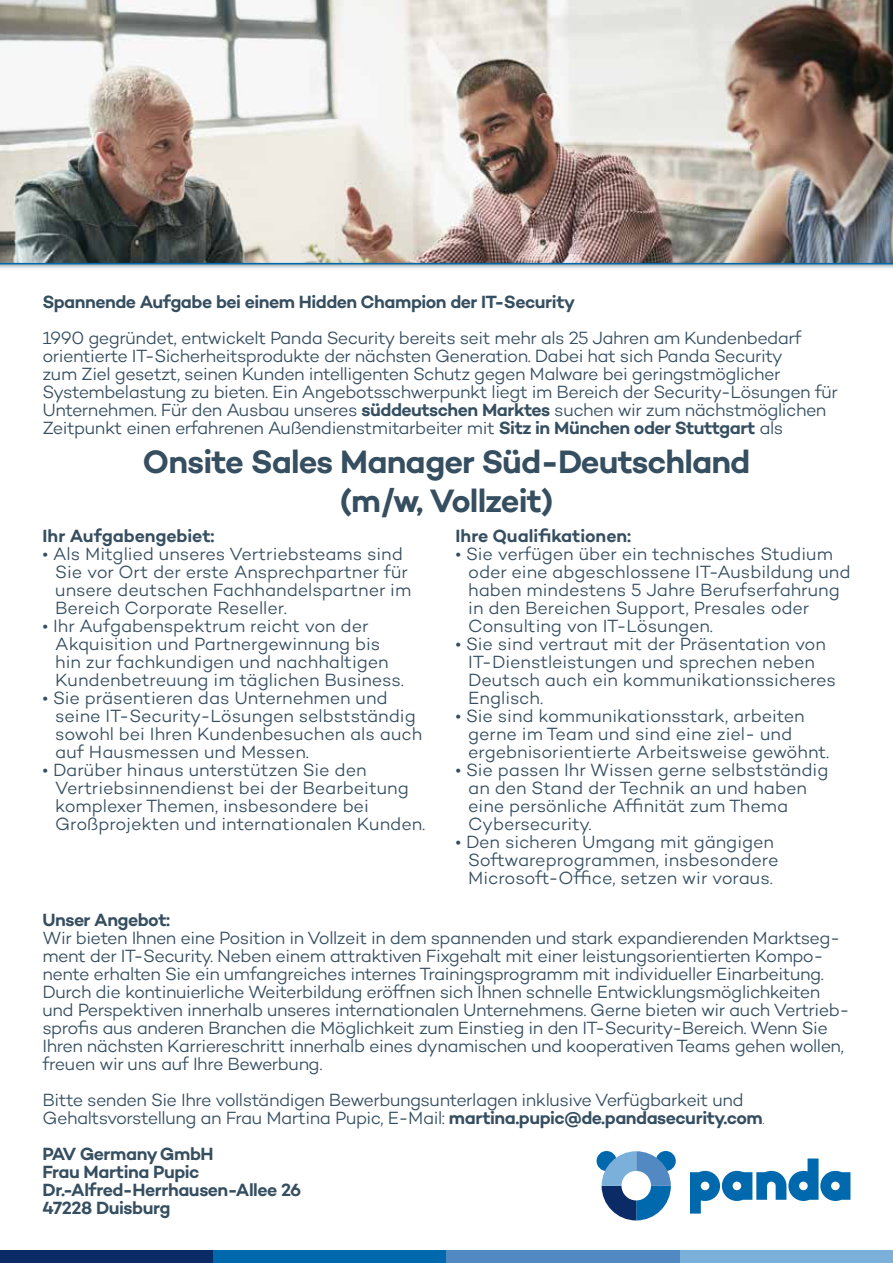
<style>
.page{position:relative;width:893px;height:1263px;background:#fff}
.page>*{position:absolute;margin:0;border:0;box-sizing:border-box;transform-origin:0 0}
.t1{font:600 33px/39px "Campton";letter-spacing:-.03em;color:#354e60;text-align:center}
.t2{font:300 18px/18px "Campton";letter-spacing:-.025em;color:#354e60}
.t3{font:300 18px/18px "Campton";letter-spacing:-.005em;color:#354e60}
.t4{font:600 18px/18px "Campton";letter-spacing:-.025em;color:#354e60}
.t5{font:600 18px "Campton";color:#354e60}
.t6{font:600 18px "Campton";letter-spacing:-.005em;color:#354e60}
.s1{font-weight:600}
.s2{font-size:12px}
</style>
<div class="page">
<div style="left:0;top:1251px;width:213px;height:12px;background:#0b2b66"></div>
<div style="left:213px;top:1251px;width:233px;height:12px;background:#0069ae"></div>
<div style="left:446px;top:1251px;width:234px;height:12px;background:#5389c2"></div>
<div style="left:680px;top:1251px;width:213px;height:12px;background:#7bb0db"></div>
<svg style="left:690px;top:1158px;width:160px;height:55px"></svg>
<div style="left:597px;top:1151px;width:20px;height:20px;background:#0069ae;border-radius:50%"></div>
<div style="left:656px;top:1151px;width:20px;height:20px;background:#0069ae;border-radius:50%"></div>
<svg style="left:602px;top:1151px;width:69px;height:69px"></svg>
<div style="left:0;top:0;width:893px;height:270px;background:#354e60;opacity:.75"></div>
<img style="left:0;top:0;width:893px;height:264px">
<p class="t4" style="left:43px;top:292px;width:534px">Spannende Aufgabe bei einem Hidden Champion der IT-Security</p>
<p class="t2" style="left:43px;top:328px;width:797px">1990 gegründet, entwickelt Panda Security bereits seit mehr als 25 Jahren am Kundenbedarf orientierte IT-Sicherheitsprodukte der nächsten Generation. Dabei hat sich Panda Security<br>zum Ziel gesetzt, seinen Kunden intelligenten Schutz gegen Malware bei geringstmöglicher Systembelastung zu bieten. Ein Angebotsschwerpunkt liegt im Bereich der Security-Lösungen für Unternehmen. Für den Ausbau unseres <span class="s1">süddeutschen Marktes</span> suchen wir zum nächstmöglichen Zeitpunkt einen erfahrenen Außendienstmitarbeiter mit <span class="s1">Sitz in München oder Stuttgart</span> als</p>
<h1 class="t1" style="left:142px;top:441px;width:610px">Onsite Sales Manager Süd-Deutschland (m/w, Vollzeit)</h1>
<p class="t6" style="left:43px;top:524px;width:174px">Ihr Aufgabengebiet:</p>
<p class="t3" style="left:55px;top:545px;width:358px;text-indent:-13px">• Als Mitglied unseres Vertriebsteams sind Sie vor Ort der erste Ansprechpartner für unsere deutschen Fachhandelspartner im Bereich Corporate Reseller.</p>
<p class="t3" style="left:55px;top:617px;width:350px;text-indent:-13px">• Ihr Aufgabenspektrum reicht von der Akquisition und Partnergewinnung bis hin zur fachkundigen und nachhaltigen Kundenbetreuung im täglichen Business.</p>
<p class="t3" style="left:55px;top:689px;width:369px;text-indent:-13px">• Sie präsentieren das Unternehmen und seine IT-Security-Lösungen selbstständig sowohl bei Ihren Kundenbesuchen als auch auf Hausmessen und Messen.</p>
<p class="t3" style="left:55px;top:761px;width:372px;text-indent:-13px">• Darüber hinaus unterstützen Sie den Vertriebsinnendienst bei der Bearbeitung komplexer Themen, insbesondere bei Großprojekten und internationalen Kunden.</p>
<p class="t5" style="left:455px;top:524px;width:177px">Ihre Qualifikationen:</p>
<p class="t3" style="left:468px;top:545px;width:384px;text-indent:-13px">• Sie verfügen über ein technisches Studium oder eine abgeschlossene IT-Ausbildung und haben mindestens 5 Jahre Berufserfahrung in den Bereichen Support, Presales oder Consulting von IT-Lösungen.</p>
<p class="t3" style="left:468px;top:635px;width:369px;text-indent:-13px">• Sie sind vertraut mit der Präsentation von IT-Dienstleistungen und sprechen neben Deutsch auch ein kommunikationssicheres Englisch.</p>
<p class="t3" style="left:468px;top:707px;width:363px;text-indent:-13px">• Sie sind kommunikationsstark, arbeiten gerne im Team und sind eine ziel- und ergebnisorientierte Arbeitsweise gewöhnt.</p>
<p class="t3" style="left:468px;top:761px;width:362px;text-indent:-13px">• Sie passen Ihr Wissen gerne selbstständig an den Stand der Technik an und haben eine persönliche Affinität zum Thema Cybersecurity.</p>
<p class="t2" style="left:468px;top:833px;width:312px;text-indent:-13px">• Den sicheren Umgang mit gängigen<br>Softwareprogrammen, insbesondere<br>Microsoft-Office, setzen wir voraus.</p>
<p class="t4" style="left:43px;top:910px;width:129px">Unser Angebot:</p>
<p class="t2" style="left:43px;top:928px;width:809px">Wir bieten Ihnen eine Position in Vollzeit in dem spannenden und stark expandierenden Marktseg&shy;ment der IT-Security. Neben einem attraktiven Fixgehalt mit einer leistungsorientierten Kompo&shy;nente erhalten Sie ein umfangreiches internes Trainingsprogramm mit individueller Einarbeitung.<br>Durch die kontinuierliche Weiterbildung eröffnen sich Ihnen schnelle Entwicklungsmöglichkeiten und Perspektiven innerhalb unseres internationalen Unternehmens. Gerne bieten wir auch Vertrieb&shy;sprofis aus anderen Branchen die Möglichkeit zum Einstieg in den IT-Security-Bereich. Wenn Sie Ihren nächsten Karriereschritt innerhalb eines dynamischen und kooperativen Teams gehen wollen, freuen wir uns auf Ihre Bewerbung.</p>
<p class="t2" style="left:43px;top:1090px;width:724px">Bitte senden Sie Ihre vollständigen Bewerbungsunterlagen inklusive Verfügbarkeit und<br>Gehaltsvorstellung an Frau Martina Pupic, E-Mail: <span class="s1">martina.pupic@de.pandasecurity.com</span><span class="s2">.</span></p>
<p class="t4" style="left:43px;top:1144px;width:260px">PAV Germany GmbH<br>Frau Martina Pupic<br>Dr.-Alfred-Herrhausen-Allee 26<br>47228 Duisburg</p>
</div>
